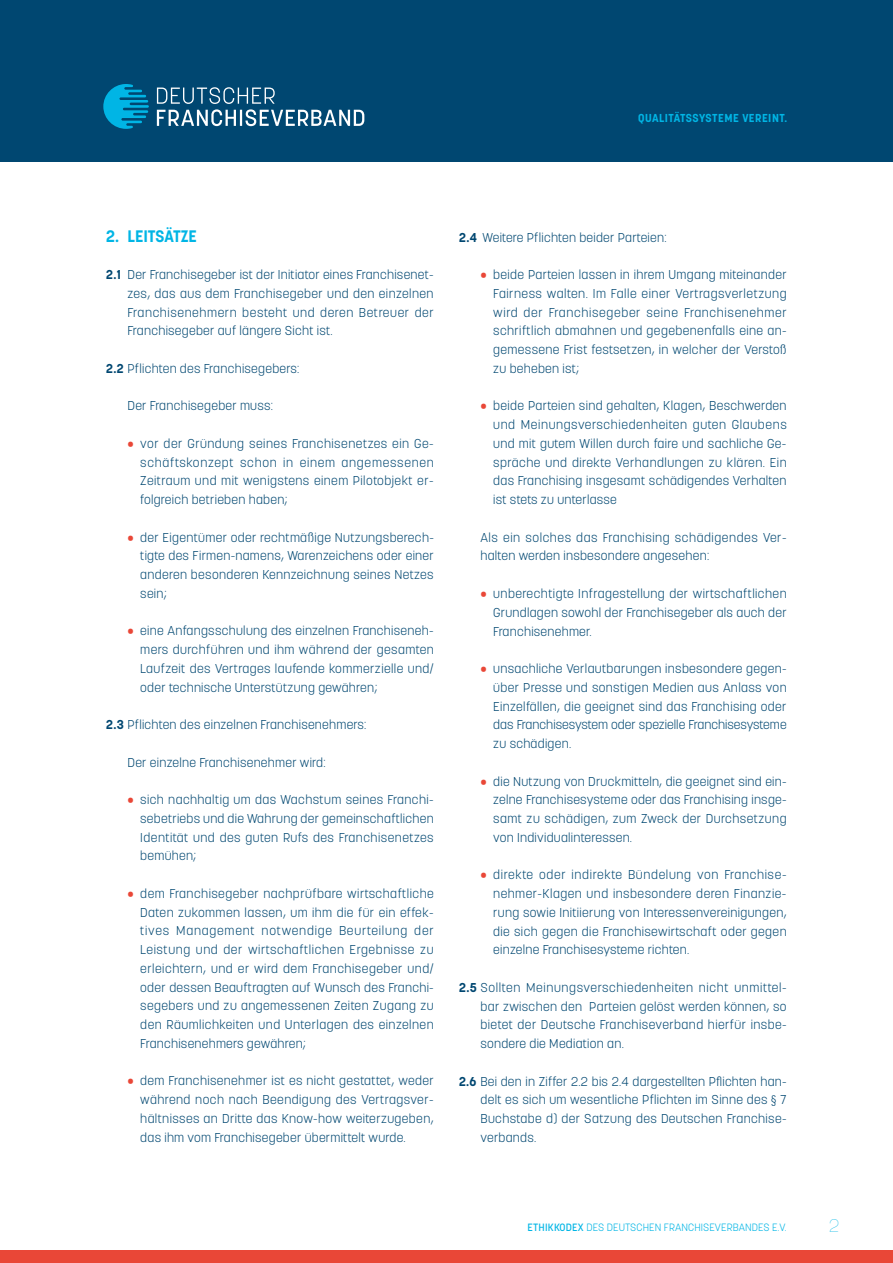
<style>
.page{position:relative;width:893px;height:1263px;background:#fff}
.page>*{position:absolute;margin:0;border:0;box-sizing:border-box;transform-origin:0 0}
.t1{font:100 18px "Korolev";color:#00b5e5}
.t2{font:700 16.5px "Korolev";color:#00b5e5}
.t3{font:300 12.75px/18.8px "Korolev";letter-spacing:.02em;color:#004771;text-align:justify}
.t4{font:700 11.4px "Korolev";letter-spacing:.045em;color:#00b5e5}
.t5{font:300 10.5px "Korolev";letter-spacing:.01em;color:#00b5e5}
.s1{font-weight:700}
.s2{color:#e94737}
.s3{font-family:"Acumin Pro Cond"}
.s4{font-weight:500}
</style>
<div class="page">
<div style="left:0;top:0;width:893px;height:162px;background:#004771"></div>
<div style="left:0;top:1250px;width:893px;height:13px;background:#e94737"></div>
<svg style="left:157px;top:87px;width:207px;height:39px"></svg>
<svg style="left:103px;top:84px;width:46px;height:45px"></svg>
<p class="t4" style="left:638px;top:111px;width:151px">QUALITÄTSSYSTEME VEREINT.</p>
<p class="t2" style="left:106px;top:225px;width:92px">2. LEITSÄTZE</p>
<p class="t3" style="left:128px;top:265px;width:308px;text-indent:-21px"><span class="s1">2.1</span> Der Franchisegeber ist der Initiator eines Franchisenet&shy;zes, das aus dem Franchisegeber und den einzelnen Franchisenehmern besteht und deren Betreuer der Franchisegeber auf längere Sicht ist.</p>
<p class="t3" style="left:106px;top:359px;width:194px"><span class="s1">2.2</span> Pflichten des Franchisegebers:</p>
<p class="t3" style="left:128px;top:396px;width:147px">Der Franchisegeber muss:</p>
<p class="t3" style="left:140px;top:434px;width:295px;text-indent:-13px"><span class="s2">•</span> vor der Gründung seines Franchisenetzes ein Ge&shy;schäftskonzept schon in einem angemessenen Zeitraum und mit wenigstens einem Pilotobjekt er&shy;folgreich betrieben haben;</p>
<p class="t3" style="left:140px;top:528px;width:295px;text-indent:-13px"><span class="s2">•</span> der Eigentümer oder rechtmäßige Nutzungsberech&shy;tigte des Firmen-namens, Warenzeichens oder einer anderen besonderen Kennzeichnung seines Netzes sein;</p>
<p class="t3" style="left:140px;top:621px;width:295px;text-indent:-13px"><span class="s2">•</span> eine Anfangsschulung des einzelnen Franchiseneh&shy;mers durchführen und ihm während der gesamten Laufzeit des Vertrages laufende kommerzielle und/ oder technische Unterstützung gewähren;</p>
<p class="t3" style="left:106px;top:715px;width:262px"><span class="s1">2.3</span> Pflichten des einzelnen Franchisenehmers:</p>
<p class="t3" style="left:128px;top:753px;width:200px">Der einzelne Franchisenehmer wird:</p>
<p class="t3" style="left:140px;top:790px;width:295px;text-indent:-13px"><span class="s2">•</span> sich nachhaltig um das Wachstum seines Franchi&shy;sebetriebs und die Wahrung der gemeinschaftlichen Identität und des guten Rufs des Franchisenetzes bemühen;</p>
<p class="t3" style="left:140px;top:884px;width:295px;text-indent:-13px"><span class="s2">•</span> dem Franchisegeber nachprüfbare wirtschaftliche Daten zukommen lassen, um ihm die für ein effek&shy;tives Management notwendige Beurteilung der Leistung und der wirtschaftlichen Ergebnisse zu erleichtern, und er wird dem Franchisegeber und/ oder dessen Beauftragten auf Wunsch des Franchi&shy;segebers und zu angemessenen Zeiten Zugang zu den Räumlichkeiten und Unterlagen des einzelnen Franchisenehmers gewähren;</p>
<p class="t3" style="left:140px;top:1071px;width:295px;text-indent:-13px"><span class="s2">•</span> dem Franchisenehmer ist es nicht gestattet, weder während noch nach Beendigung des Vertragsver&shy;hältnisses an Dritte das Know-how weiterzugeben, das ihm vom Franchisegeber übermittelt wurde.</p>
<p class="t3" style="left:459px;top:228px;width:209px"><span class="s1">2.4</span> Weitere Pflichten beider Parteien:</p>
<p class="t3" style="left:493px;top:265px;width:295px;text-indent:-13px"><span class="s2">•</span> beide Parteien lassen in ihrem Umgang miteinander Fairness walten. Im Falle einer Vertragsverletzung wird der Franchisegeber seine Franchisenehmer schriftlich abmahnen und gegebenenfalls eine an&shy;gemessene Frist festsetzen, in welcher der Verstoß zu beheben ist;</p>
<p class="t3" style="left:493px;top:397px;width:295px;text-indent:-13px"><span class="s2">•</span> beide Parteien sind gehalten, Klagen, Beschwerden und Meinungsverschiedenheiten guten Glaubens und mit gutem Willen durch faire und sachliche Ge&shy;spräche und direkte Verhandlungen zu klären. Ein das Franchising insgesamt schädigendes Verhalten ist stets zu unterlasse</p>
<p class="t3" style="left:480px;top:528px;width:306px">Als ein solches das Franchising schädigendes Ver&shy;halten werden insbesondere angesehen:</p>
<p class="t3" style="left:493px;top:584px;width:295px;text-indent:-13px"><span class="s2">•</span> unberechtigte Infragestellung der wirtschaftlichen Grundlagen sowohl der Franchisegeber als auch der Franchisenehmer.</p>
<p class="t3" style="left:493px;top:659px;width:295px;text-indent:-13px"><span class="s2">•</span> unsachliche Verlautbarungen insbesondere gegen&shy;über Presse und sonstigen Medien aus Anlass von Einzelfällen, die geeignet sind das Franchising oder das Franchisesystem oder spezielle Franchisesysteme zu schädigen.</p>
<p class="t3" style="left:493px;top:772px;width:295px;text-indent:-13px"><span class="s2">•</span> die Nutzung von Druckmitteln, die geeignet sind ein&shy;zelne Franchisesysteme oder das Franchising insge&shy;samt zu schädigen, zum Zweck der Durchsetzung von Individualinteressen.</p>
<p class="t3" style="left:493px;top:865px;width:295px;text-indent:-13px"><span class="s2">•</span> direkte oder indirekte Bündelung von Franchise&shy;nehmer-Klagen und insbesondere deren Finanzie&shy;rung sowie Initiierung von Interessenvereinigungen, die sich gegen die Franchisewirtschaft oder gegen einzelne Franchisesysteme richten.</p>
<p class="t3" style="left:480px;top:978px;width:308px;text-indent:-21px"><span class="s1">2.5</span> Sollten Meinungsverschiedenheiten nicht unmittel&shy;bar zwischen den Parteien gelöst werden können, so bietet der Deutsche Franchiseverband hierfür insbe&shy;sondere die Mediation an.</p>
<p class="t3" style="left:480px;top:1072px;width:308px;text-indent:-21px"><span class="s1">2.6</span> Bei den in Ziffer 2.2 bis 2.4 dargestellten Pflichten han&shy;delt es sich um wesentliche Pflichten im Sinne des <span class="s3">§</span> 7<br>Buchstabe d) der Satzung des Deutschen Franchise&shy;verbands.</p>
<p class="t5" style="left:527px;top:1221px;width:261px"><span class="s4">ETHIKKODEX</span> DES DEUTSCHEN FRANCHISEVERBANDES E.V.</p>
<h1 class="t1" style="left:829px;top:1214px;width:12px">2</h1>
</div>
